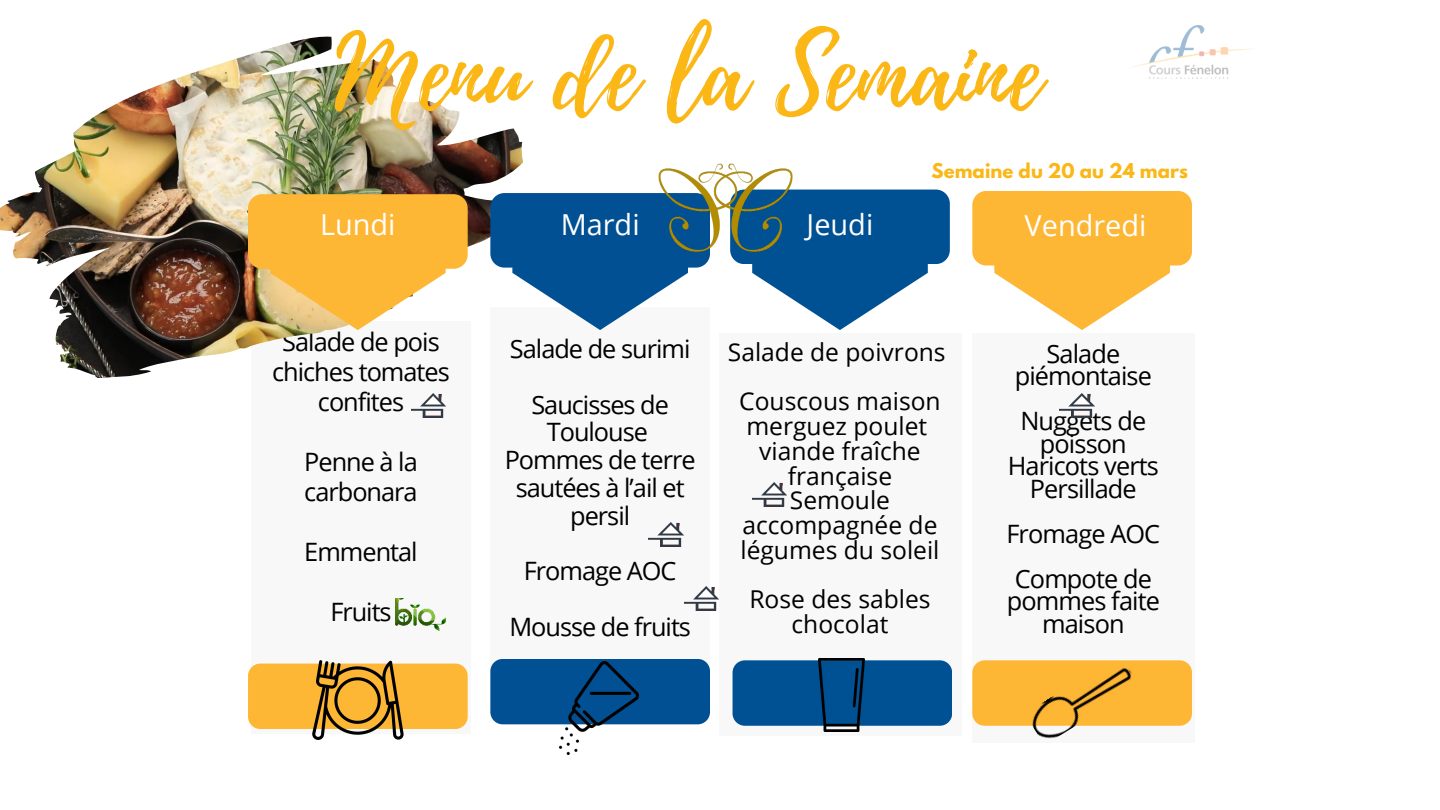
<style>
.page{position:relative;width:1440px;height:810px;background:#fff}
.page>*{position:absolute;margin:0;border:0;box-sizing:border-box;transform-origin:0 0}
.t1{font:101.4px "Playlist Script";color:#fab716}
.t2{font:28.9px "Open Sans";color:#fff}
.t3{font:25.3px/22.5px "Open Sans";letter-spacing:-.04em;color:#000;text-align:center}
.t4{font:24.6px/24.8px "Open Sans";color:#000;text-align:center}
.t5{font:700 18.1px "League Spartan";letter-spacing:.005em;color:#fab716}
</style>
<div class="page">
<div style="left:251px;top:321px;width:220px;height:412px;background:#f8f8f8"></div>
<img style="left:0;top:37px;width:523px;height:341px">
<div style="left:248px;top:664px;width:219px;height:65px;background:#feb635;border-radius:12px"></div>
<div style="left:719px;top:333px;width:242px;height:403px;background:#f8f8f8"></div>
<div style="left:733px;top:660px;width:219px;height:66px;background:#005193;border-radius:12px"></div>
<svg style="left:270px;top:269px;width:176px;height:61px"></svg>
<div style="left:490px;top:307px;width:220px;height:365px;background:#f8f8f8"></div>
<svg style="left:512px;top:268px;width:176px;height:62px"></svg>
<svg style="left:752px;top:264px;width:176px;height:66px"></svg>
<div style="left:248px;top:194px;width:219px;height:75px;background:#feb635;border-radius:14px"></div>
<div style="left:490px;top:193px;width:220px;height:75px;background:#015093;border-radius:14px"></div>
<div style="left:730px;top:190px;width:220px;height:74px;background:#005193;border-radius:14px"></div>
<div style="left:972px;top:333px;width:222px;height:409px;background:#f8f8f8"></div>
<div style="left:972px;top:660px;width:220px;height:66px;background:#feb635;border-radius:12px"></div>
<svg style="left:994px;top:266px;width:176px;height:64px"></svg>
<div style="left:972px;top:191px;width:220px;height:75px;background:#feb635;border-radius:14px"></div>
<img style="left:1131px;top:25px;width:122px;height:54px">
<img style="left:312px;top:660px;width:92px;height:79px">
<img style="left:818px;top:659px;width:46px;height:73px">
<img style="left:1025px;top:660px;width:115px;height:79px">
<img style="left:599px;top:163px;width:253px;height:93px">
<div style="left:490px;top:659px;width:220px;height:65px;background:#015093;border-radius:12px"></div>
<img style="left:560px;top:662px;width:78px;height:92px">
<img style="left:396px;top:598px;width:49px;height:33px">
<img style="left:752px;top:483px;width:35px;height:24px">
<img style="left:684px;top:586px;width:35px;height:24px">
<img style="left:411px;top:393px;width:35px;height:24px">
<img style="left:649px;top:523px;width:34px;height:24px">
<img style="left:1060px;top:393px;width:34px;height:24px">
<h1 class="t1" style="left:335px;top:2px;width:708px">Menu de la Semaine</h1>
<p class="t2" style="left:320px;top:204px;width:77px">Lundi</p>
<p class="t2" style="left:561px;top:204px;width:80px">Mardi</p>
<p class="t2" style="left:807px;top:204px;width:68px">Jeudi</p>
<p class="t5" style="left:932px;top:162px;width:258px">Semaine du 20 au 24 mars</p>
<p class="t2" style="left:1025px;top:205px;width:123px">Vendredi</p>
<p class="t3" style="left:272px;top:326px;width:179px;line-height:30px">Salade de pois chiches tomates confites</p>
<p class="t3" style="left:304px;top:446px;width:115px;line-height:30px;text-align:left">Penne à la carbonara</p>
<p class="t3" style="left:304px;top:540px;width:115px">Emmental</p>
<p class="t3" style="left:330px;top:600px;width:63px">Fruits</p>
<p class="t3" style="left:510px;top:320px;width:182px;line-height:55.5px">Salade de surimi<br>Saucisses de</p>
<p class="t3" style="left:505px;top:418px;width:192px;line-height:27.8px">Toulouse<br>Pommes de terre sautées à l’ail et persil</p>
<p class="t3" style="left:509px;top:542px;width:183px;line-height:55.5px">Fromage AOC<br>Mousse de fruits</p>
<p class="t4" style="left:728px;top:327px;width:219px;line-height:49.5px">Salade de poivrons<br>Couscous maison</p>
<p class="t4" style="left:740px;top:413px;width:200px">merguez poulet viande fraîche française<br>Semoule accompagnée de légumes du soleil</p>
<p class="t4" style="left:749px;top:586px;width:183px">Rose des sables chocolat</p>
<p class="t3" style="left:1015px;top:342px;width:139px">Salade piémontaise</p>
<p class="t3" style="left:1008px;top:409px;width:153px">Nuggets de poisson<br>Haricots verts<br>Persillade</p>
<p class="t3" style="left:1006px;top:510px;width:155px;line-height:45px">Fromage AOC<br>Compote de</p>
<p class="t3" style="left:1007px;top:589px;width:155px">pommes faite maison</p>
</div>
